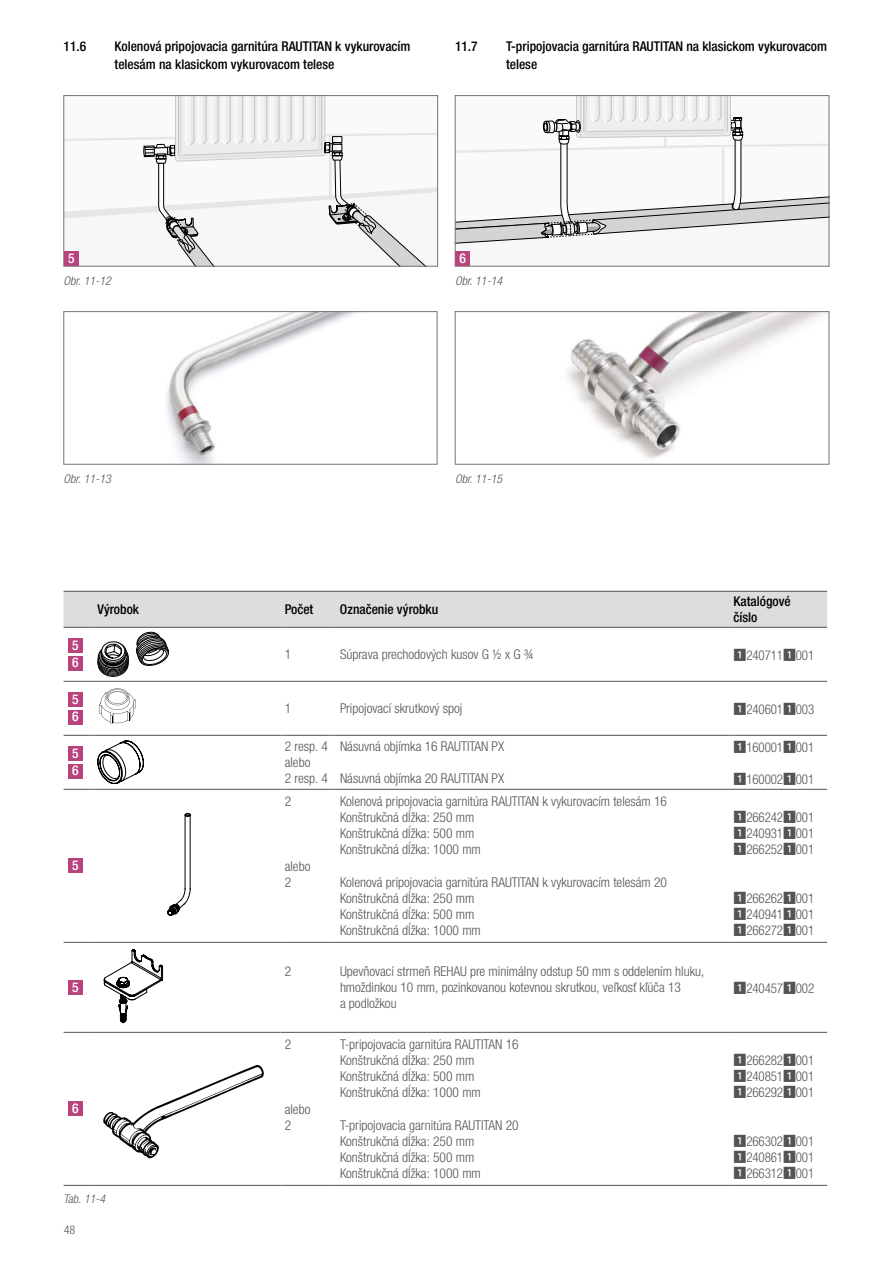
<style>
.page{position:relative;width:893px;height:1263px;background:#fff}
.page>*{position:absolute;margin:0;border:0;box-sizing:border-box;transform-origin:0 0}
.t1{font:300 condensed 13.5px/16.2px "Helvetica Neue LTW1 G";color:#545453}
.t2{font:500 condensed 13.5px/18px "Helvetica Neue LTW1 G";color:#000}
.t3{font:300 condensed 13.5px/16.2px "Helvetica Neue LTW1 G";color:#545453;text-align:justify;scale:.96 1}
.t4{font:500 condensed 13.5px/17.5px "Helvetica Neue LTW1 G";color:#fff}
.t5{font:italic 300 condensed 12px "Helvetica Neue LTW1 G";color:#545453}
.t6{font:300 condensed 12px "Helvetica Neue LTW1 G";color:#545453}
.s1{font-family:"Koz Go Pr 6 N";font-weight:400;font-stretch:normal}
</style>
<div class="page">
<svg style="left:64px;top:681px;width:29px;height:1px"></svg>
<hr style="left:93px;top:681px;width:187px;height:1px;background:#545453">
<hr style="left:280px;top:681px;width:56px;height:1px;background:#545453">
<hr style="left:336px;top:681px;width:393px;height:1px;background:#545453">
<hr style="left:729px;top:681px;width:98px;height:1px;background:#545453">
<hr style="left:93px;top:735px;width:187px;height:1px;background:#545453">
<hr style="left:280px;top:735px;width:56px;height:1px;background:#545453">
<hr style="left:336px;top:735px;width:393px;height:1px;background:#545453">
<hr style="left:729px;top:735px;width:98px;height:1px;background:#545453">
<hr style="left:93px;top:789px;width:187px;height:1px;background:#545453">
<hr style="left:280px;top:789px;width:56px;height:1px;background:#545453">
<hr style="left:336px;top:789px;width:393px;height:1px;background:#545453">
<hr style="left:729px;top:789px;width:98px;height:1px;background:#545453">
<svg style="left:64px;top:942px;width:29px;height:1px"></svg>
<hr style="left:93px;top:942px;width:187px;height:1px;background:#545453">
<hr style="left:280px;top:942px;width:56px;height:1px;background:#545453">
<hr style="left:336px;top:942px;width:393px;height:1px;background:#545453">
<hr style="left:729px;top:942px;width:98px;height:1px;background:#545453">
<svg style="left:64px;top:1032px;width:29px;height:1px"></svg>
<hr style="left:93px;top:1032px;width:187px;height:1px;background:#545453">
<hr style="left:280px;top:1032px;width:56px;height:1px;background:#545453">
<hr style="left:336px;top:1032px;width:393px;height:1px;background:#545453">
<hr style="left:729px;top:1032px;width:98px;height:1px;background:#545453">
<svg style="left:64px;top:1185px;width:29px;height:1px"></svg>
<hr style="left:93px;top:1185px;width:187px;height:1px;background:#545453">
<hr style="left:280px;top:1185px;width:56px;height:1px;background:#545453">
<hr style="left:336px;top:1185px;width:393px;height:1px;background:#545453">
<hr style="left:729px;top:1185px;width:98px;height:1px;background:#545453">
<div style="left:68px;top:656px;width:15px;height:14px;background:#b9447d"></div>
<svg style="left:98px;top:651px;width:30px;height:26px"></svg>
<div style="left:98px;top:651px;width:31px;height:26px;border:1px solid #000;border-radius:50%"></div>
<svg style="left:98px;top:650px;width:30px;height:26px"></svg>
<div style="left:98px;top:650px;width:30px;height:26px;border:1px solid #000;border-radius:50%"></div>
<svg style="left:98px;top:649px;width:30px;height:25px"></svg>
<div style="left:98px;top:649px;width:30px;height:26px;border:1px solid #000;border-radius:50%"></div>
<div style="left:98px;top:648px;width:30px;height:25px;border:1px solid #000;border-radius:50%"></div>
<div style="left:98px;top:647px;width:31px;height:25px;border:1px solid #000;border-radius:50%"></div>
<div style="left:98px;top:646px;width:30px;height:25px;border:1px solid #000;border-radius:50%"></div>
<div style="left:98px;top:645px;width:30px;height:25px;border:1px solid #000;border-radius:50%"></div>
<div style="left:99px;top:645px;width:29px;height:23px;border:1px solid #000;border-radius:50%"></div>
<svg style="left:64px;top:591px;width:763px;height:76px"></svg>
<div style="left:68px;top:692px;width:15px;height:15px;background:#b9447d"></div>
<div style="left:68px;top:710px;width:15px;height:14px;background:#b9447d"></div>
<svg style="left:99px;top:688px;width:37px;height:35px"></svg>
<svg style="left:64px;top:735px;width:80px;height:55px"></svg>
<div style="left:68px;top:858px;width:15px;height:15px;background:#b9447d"></div>
<svg style="left:167px;top:813px;width:23px;height:103px"></svg>
<div style="left:68px;top:980px;width:15px;height:15px;background:#b9447d"></div>
<svg style="left:104px;top:949px;width:59px;height:74px"></svg>
<div style="left:68px;top:1101px;width:15px;height:15px;background:#b9447d"></div>
<img style="left:103px;top:1064px;width:161px;height:95px">
<svg style="left:66px;top:97px;width:370px;height:167px"></svg>
<div style="left:64px;top:95px;width:374px;height:171px;border:1px solid #757575"></div>
<div style="left:64px;top:251px;width:15px;height:15px;background:#b9447d"></div>
<img style="left:166px;top:313px;width:192px;height:149px">
<div style="left:64px;top:311px;width:373px;height:153px;border:1px solid #757575"></div>
<div style="left:455px;top:178px;width:374px;height:88px;background:#f7f7f7"></div>
<svg style="left:457px;top:97px;width:370px;height:147px"></svg>
<div style="left:455px;top:95px;width:374px;height:171px;border:1px solid #757575"></div>
<div style="left:455px;top:251px;width:15px;height:15px;background:#b9447d"></div>
<img style="left:567px;top:313px;width:257px;height:147px">
<div style="left:455px;top:311px;width:374px;height:153px;border:1px solid #757575"></div>
<p class="t2" style="left:64px;top:37px;width:24px">11.6</p>
<p class="t2" style="left:115px;top:37px;width:297px">Kolenová pripojovacia garnitúra RAUTITAN k vykurovacím telesám na klasickom vykurovacom telese</p>
<p class="t2" style="left:455px;top:37px;width:24px">11.7</p>
<p class="t2" style="left:506px;top:37px;width:323px">T-pripojovacia garnitúra RAUTITAN na klasickom vykurovacom telese</p>
<p class="t4" style="left:68px;top:249px;width:8px">5</p>
<p class="t5" style="left:64px;top:274px;width:49px">Obr. 11-12</p>
<p class="t4" style="left:460px;top:249px;width:8px">6</p>
<p class="t5" style="left:455px;top:274px;width:49px">Obr. 11-14</p>
<p class="t5" style="left:64px;top:472px;width:49px">Obr. 11-13</p>
<p class="t5" style="left:455px;top:472px;width:49px">Obr. 11-15</p>
<p class="t2" style="left:98px;top:600px;width:43px">Výrobok</p>
<p class="t2" style="left:285px;top:600px;width:30px">Počet</p>
<p class="t2" style="left:340px;top:600px;width:100px">Označenie výrobku</p>
<p class="t2" style="left:733px;top:593px;width:59px;line-height:16.2px">Katalógové číslo</p>
<p class="t4" style="left:72px;top:636px;width:8px">5<br>6</p>
<p class="t1" style="left:285px;top:646px;width:8px">1</p>
<p class="t1" style="left:340px;top:646px;width:195px">Súprava prechodových kusov G ½ x G ¾</p>
<p class="t3" style="left:733px;top:647px;width:86px"><span class="s1">1</span>240711<span class="s1">1</span>001</p>
<p class="t4" style="left:72px;top:690px;width:8px">5<br>6</p>
<p class="t1" style="left:285px;top:700px;width:8px">1</p>
<p class="t1" style="left:340px;top:700px;width:124px">Pripojovací skrutkový spoj</p>
<p class="t3" style="left:733px;top:701px;width:86px"><span class="s1">1</span>240601<span class="s1">1</span>003</p>
<p class="t4" style="left:72px;top:744px;width:8px">5<br>6</p>
<p class="t1" style="left:285px;top:738px;width:45px">2 resp. 4 alebo<br>2 resp. 4</p>
<p class="t1" style="left:340px;top:738px;width:166px">Násuvná objímka 16 RAUTITAN PX</p>
<p class="t3" style="left:733px;top:739px;width:86px"><span class="s1">1</span>160001<span class="s1">1</span>001</p>
<p class="t3" style="left:733px;top:771px;width:86px"><span class="s1">1</span>160002<span class="s1">1</span>001</p>
<p class="t1" style="left:340px;top:770px;width:166px">Násuvná objímka 20 RAUTITAN PX</p>
<p class="t4" style="left:72px;top:856px;width:8px">5</p>
<p class="t4" style="left:72px;top:978px;width:8px">5</p>
<p class="t4" style="left:72px;top:1099px;width:8px">6</p>
<p class="t5" style="left:64px;top:1192px;width:43px">Tab. 11-4</p>
<p class="t6" style="left:64px;top:1222px;width:13px">48</p>
<p class="t1" style="left:285px;top:793px;width:8px">2</p>
<p class="t1" style="left:285px;top:858px;width:27px">alebo<br>2</p>
<p class="t1" style="left:340px;top:793px;width:329px">Kolenová pripojovacia garnitúra RAUTITAN k vykurovacím telesám 16<br>Konštrukčná dĺžka: 250 mm<br>Konštrukčná dĺžka: 500 mm<br>Konštrukčná dĺžka: 1000 mm</p>
<p class="t1" style="left:340px;top:874px;width:329px">Kolenová pripojovacia garnitúra RAUTITAN k vykurovacím telesám 20<br>Konštrukčná dĺžka: 250 mm<br>Konštrukčná dĺžka: 500 mm<br>Konštrukčná dĺžka: 1000 mm</p>
<p class="t1" style="left:285px;top:963px;width:8px">2</p>
<p class="t1" style="left:340px;top:963px;width:366px">Upevňovací strmeň REHAU pre minimálny odstup 50 mm s oddelením hluku, hmoždinkou 10 mm, pozinkovanou kotevnou skrutkou, veľkosť kľúča 13<br>a podložkou</p>
<p class="t1" style="left:285px;top:1036px;width:8px">2</p>
<p class="t1" style="left:285px;top:1101px;width:27px">alebo<br>2</p>
<p class="t1" style="left:340px;top:1036px;width:180px">T-pripojovacia garnitúra RAUTITAN 16<br>Konštrukčná dĺžka: 250 mm<br>Konštrukčná dĺžka: 500 mm<br>Konštrukčná dĺžka: 1000 mm</p>
<p class="t1" style="left:340px;top:1117px;width:180px">T-pripojovacia garnitúra RAUTITAN 20<br>Konštrukčná dĺžka: 250 mm<br>Konštrukčná dĺžka: 500 mm<br>Konštrukčná dĺžka: 1000 mm</p>
<p class="t3" style="left:733px;top:809px;width:86px"><span class="s1">1</span>266242<span class="s1">1</span>001<br><span class="s1">1</span>240931<span class="s1">1</span>001<br><span class="s1">1</span>266252<span class="s1">1</span>001</p>
<p class="t3" style="left:733px;top:890px;width:86px"><span class="s1">1</span>266262<span class="s1">1</span>001<br><span class="s1">1</span>240941<span class="s1">1</span>001<br><span class="s1">1</span>266272<span class="s1">1</span>001</p>
<p class="t3" style="left:733px;top:980px;width:86px"><span class="s1">1</span>240457<span class="s1">1</span>002</p>
<p class="t3" style="left:733px;top:1052px;width:86px"><span class="s1">1</span>266282<span class="s1">1</span>001<br><span class="s1">1</span>240851<span class="s1">1</span>001<br><span class="s1">1</span>266292<span class="s1">1</span>001</p>
<p class="t3" style="left:733px;top:1133px;width:86px"><span class="s1">1</span>266302<span class="s1">1</span>001<br><span class="s1">1</span>240861<span class="s1">1</span>001<br><span class="s1">1</span>266312<span class="s1">1</span>001</p>
</div>
